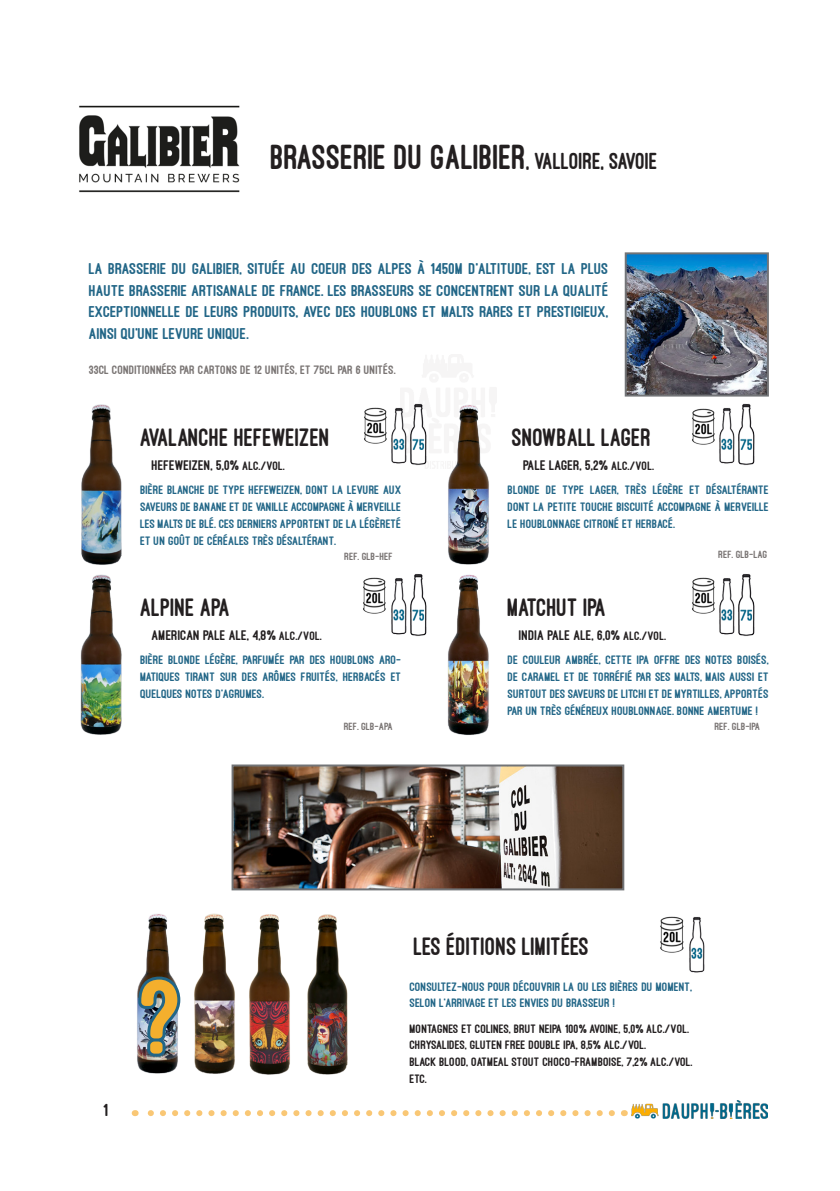
<style>
.page{position:relative;width:840px;height:1191px;background:#fff}
.page>*{position:absolute;margin:0;border:0;box-sizing:border-box;transform-origin:0 0}
.Texte_bière{font:800 109.8px "Ostrich Sans";color:#f4af2d;scale:1.11 1}
.Titre_Brasserie{font:800 36px "Ostrich Sans";color:#231f20}
.Titre_Bière{font:800 26px "Ostrich Sans";color:#231f20}
.Texte_bière-2{font:800 18px "Ostrich Sans";color:#231f20;scale:1.11 1}
.Description_Brasseri{font:800 16.2px/21.6px "Ostrich Sans";color:#226687;text-align:justify;scale:1.11 1}
.Style_Bière{font:800 14.4px "Ostrich Sans";color:#231f20;scale:1.11 1}
.Texte_bière-3{font:800 12.6px/16.8px "Ostrich Sans";color:#226687;text-align:justify;scale:1.11 1}
.Style_Bière-2{font:800 12.6px "Ostrich Sans";color:#231f20;scale:1.11 1}
.Conditionnement{font:800 12.6px "Ostrich Sans";color:#7a7574;scale:1.11 1}
.Référence{font:800 10.8px "Ostrich Sans";color:#7a7574;scale:1.11 1}
.s1{font-size:24px}
.s2{font-size:12.6px}
</style>
<div class="page">
<img style="left:79px;top:105px;width:161px;height:88px">
<img style="left:627px;top:255px;width:138px;height:138px">
<div style="left:624px;top:252px;width:144px;height:144px;border:2px solid #727477"></div>
<img style="left:631px;top:1100px;width:136px;height:19px">
<img style="left:80px;top:404px;width:42px;height:331px">
<img style="left:447px;top:404px;width:42px;height:331px">
<img style="left:391px;top:408px;width:6px;height:56px">
<img style="left:397px;top:403px;width:30px;height:63px">
<img style="left:719px;top:408px;width:5px;height:56px">
<img style="left:724px;top:403px;width:31px;height:63px">
<img style="left:689px;top:917px;width:16px;height:56px">
<img style="left:391px;top:578px;width:6px;height:57px">
<img style="left:397px;top:574px;width:30px;height:62px">
<img style="left:719px;top:578px;width:5px;height:57px">
<img style="left:724px;top:574px;width:31px;height:62px">
<svg style="left:135px;top:1110px;width:476px;height:6px"></svg>
<img style="left:364px;top:407px;width:28px;height:47px">
<img style="left:692px;top:408px;width:28px;height:47px">
<img style="left:363px;top:577px;width:23px;height:37px">
<img style="left:692px;top:577px;width:28px;height:47px">
<img style="left:137px;top:913px;width:211px;height:162px">
<img style="left:137px;top:973px;width:46px;height:86px">
<img style="left:234px;top:767px;width:387px;height:120px">
<div style="left:231px;top:764px;width:393px;height:126px;border:2px solid #727477"></div>
<img style="left:660px;top:916px;width:24px;height:37px">
<p class="Titre_Brasserie" style="left:270px;top:138px;width:388px">BRASSERIE DU GALIBIER<span class="s1">, VALLOIRE, SAVOIE</span></p>
<p class="Description_Brasseri" style="left:89px;top:258px;width:469px">LA BRASSERIE DU GALIBIER, SITUÉE AU COEUR DES ALPES À 1450M D’ALTITUDE, EST LA PLUS HAUTE BRASSERIE ARTISANALE DE FRANCE. LES BRASSEURS SE CONCENTRENT SUR LA QUALITÉ EXCEPTIONNELLE DE LEURS PRODUITS, AVEC DES HOUBLONS ET MALTS RARES ET PRESTIGIEUX, AINSI QU’UNE LEVURE UNIQUE.</p>
<p class="Conditionnement" style="left:89px;top:362px;width:278px">33CL CONDITIONNÉES PAR CARTONS DE 12 UNITÉS, ET 75CL PAR 6 UNITÉS.</p>
<p class="Titre_Bière" style="left:140px;top:423px;width:191px">AVALANCHE HEFEWEIZEN</p>
<p class="Texte_bière-3" style="left:140px;top:482px;width:236px">BIÈRE BLANCHE DE TYPE HEFEWEIZEN, DONT LA LEVURE AUX SAVEURS DE BANANE ET DE VANILLE ACCOMPAGNE À MERVEILLE LES MALTS DE BLÉ. CES DERNIERS APPORTENT DE LA LÉGÈRETÉ ET UN GOÛT DE CÉRÉALES TRÈS DÉSALTÉRANT.</p>
<p class="Style_Bière" style="left:152px;top:458px;width:121px">HEFEWEIZEN, 5,0% <span class="s2">ALC./VOL.</span></p>
<p class="Titre_Bière" style="left:512px;top:423px;width:140px">SNOWBALL LAGER</p>
<p class="Texte_bière-3" style="left:507px;top:482px;width:236px">BLONDE DE TYPE LAGER, TRÈS LÉGÈRE ET DÉSALTÉRANTE DONT LA PETITE TOUCHE BISCUITÉ ACCOMPAGNE À MERVEILLE LE HOUBLONNAGE CITRONÉ ET HERBACÉ.</p>
<p class="Style_Bière" style="left:523px;top:458px;width:119px">PALE LAGER, 5,2% <span class="s2">ALC./VOL.</span></p>
<p class="Référence" style="left:344px;top:550px;width:45px">REF. GLB-HEF</p>
<p class="Référence" style="left:718px;top:549px;width:46px">REF. GLB-LAG</p>
<p class="Titre_Bière" style="left:140px;top:593px;width:91px">ALPINE APA</p>
<p class="Texte_bière-3" style="left:140px;top:652px;width:236px">BIÈRE BLONDE LÉGÈRE, PARFUMÉE PAR DES HOUBLONS ARO-MATIQUES TIRANT SUR DES ARÔMES FRUITÉS, HERBACÉS ET QUELQUES NOTES D’AGRUMES.</p>
<p class="Style_Bière" style="left:152px;top:628px;width:155px">AMERICAN PALE ALE, 4,8% <span class="s2">ALC./VOL.</span></p>
<p class="Titre_Bière" style="left:507px;top:593px;width:100px">MATCHUT IPA</p>
<p class="Texte_bière-3" style="left:507px;top:652px;width:236px">DE COULEUR AMBRÉE, CETTE IPA OFFRE DES NOTES BOISÉS, DE CARAMEL ET DE TORRÉFIÉ PAR SES MALTS, MAIS AUSSI ET SURTOUT DES SAVEURS DE LITCHI ET DE MYRTILLES, APPORTÉS PAR UN TRÈS GÉNÉREUX HOUBLONNAGE. BONNE AMERTUME !</p>
<p class="Style_Bière" style="left:519px;top:628px;width:134px">INDIA PALE ALE, 6,0% <span class="s2">ALC./VOL.</span></p>
<p class="Référence" style="left:344px;top:720px;width:46px">REF. GLB-APA</p>
<p class="Référence" style="left:714px;top:720px;width:43px">REF. GLB-IPA</p>
<p class="Texte_bière-2" style="left:104px;top:1100px;width:6px">1</p>
<p class="Texte_bière" style="left:141px;top:958px;width:40px">?</p>
<p class="Titre_Bière" style="left:414px;top:932px;width:177px">LES ÉDITIONS LIMITÉES</p>
<p class="Texte_bière-3" style="left:409px;top:978px;width:256px">CONSULTEZ-NOUS POUR DÉCOUVRIR LA OU LES BIÈRES DU MOMENT,<br>SELON L’ARRIVAGE ET LES ENVIES DU BRASSEUR !</p>
<p class="Style_Bière-2" style="left:409px;top:1021px;width:253px">MONTAGNES ET COLINES, BRUT NEIPA 100% AVOINE, 5,0% ALC./VOL.</p>
<p class="Style_Bière-2" style="left:409px;top:1038px;width:214px">CHRYSALIDES, GLUTEN FREE DOUBLE IPA, 8,5% ALC./VOL.</p>
<p class="Style_Bière-2" style="left:409px;top:1055px;width:256px">BLACK BLOOD, OATMEAL STOUT CHOCO-FRAMBOISE, 7,2% ALC./VOL.</p>
<p class="Style_Bière-2" style="left:409px;top:1072px;width:17px">ETC.</p>
</div>
